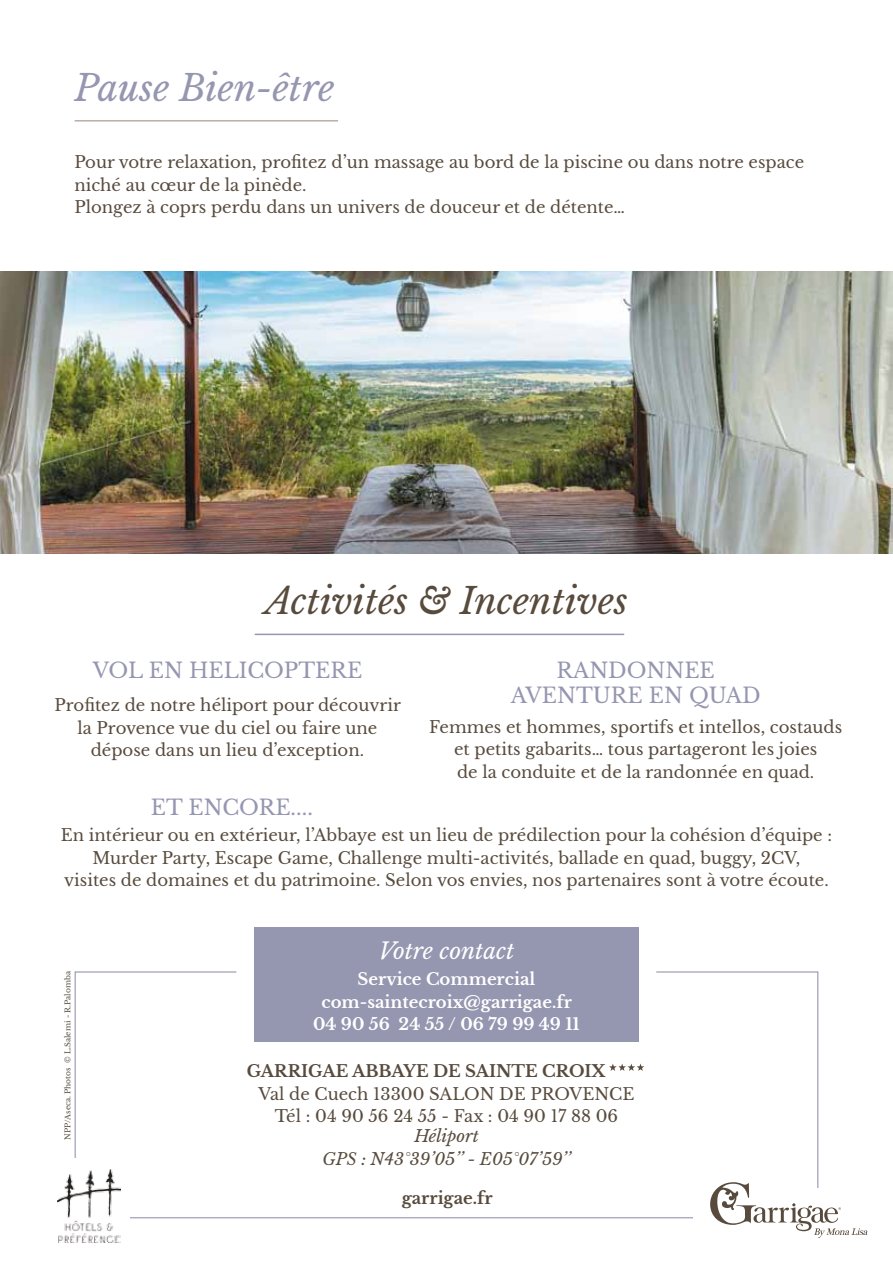
<style>
.page{position:relative;width:893px;height:1263px;background:#fff}
.page>*{position:absolute;margin:0;border:0;box-sizing:border-box;transform-origin:0 0}
.t1{font:italic 36px "Libre Baskerville";color:#584b3d}
.t2{font:italic 36px "Libre Baskerville";color:#9596b0}
.t3{font:italic 22.5px "Libre Baskerville";color:#fff}
.t4{font:21px/25.2px "Libre Baskerville";color:#9596b0}
.t5{font:16.5px/22.5px "Libre Baskerville";color:#584b3d;text-align:center}
.t6{font:700 16.5px/22.5px "Libre Baskerville";color:#fff;text-align:center}
.t7{font:700 16.5px "Libre Baskerville";color:#584b3d}
.t8{font:italic 16.5px/22.5px "Libre Baskerville";color:#584b3d;text-align:center}
.t9{font:7.5px "Libre Baskerville";color:#584b3d}
</style>
<div class="page">
<svg style="left:234px;top:971px;width:425px;height:71px"></svg>
<svg style="left:710px;top:1182px;width:157px;height:56px"></svg>
<svg style="left:609px;top:1063px;width:35px;height:8px"></svg>
<div style="left:254px;top:927px;width:385px;height:114px;background:#9596b0"></div>
<hr style="left:255px;top:634px;width:369px;height:1px;background:#9596b0">
<img style="left:58px;top:1170px;width:63px;height:72px">
<img style="left:0;top:271px;width:893px;height:282px">
<hr style="left:75px;top:120px;width:263px;height:2px;background:#bdaca4">
<h1 class="t2" style="left:75px;top:66px;width:261px">Pause Bien-être</h1>
<p class="t5" style="left:74px;top:151px;width:731px;text-align:left">Pour votre relaxation, profitez d’un massage au bord de la piscine ou dans notre espace niché au cœur de la pinède.<br>Plongez à coprs perdu dans un univers de douceur et de détente…</p>
<h1 class="t1" style="left:265px;top:579px;width:364px">Activités &amp; Incentives</h1>
<p class="t4" style="left:93px;top:658px;width:208px">Vol en hElicoptE</p>
<p class="t4" style="left:330px;top:658px;width:33px">re</p>
<p class="t5" style="left:55px;top:694px;width:348px">Profitez de notre héliport pour découvrir la Provence vue du ciel ou faire une dépose dans un lieu d’exception.</p>
<p class="t4" style="left:511px;top:658px;width:233px;text-indent:46px">RANDONNEE<br>AVENTURE EN QUAD</p>
<p class="t5" style="left:429px;top:715px;width:414px">Femmes et hommes, sportifs et intellos, costauds et petits gabarits… tous partageront les joies<br>de la conduite et de la randonnée en quad.</p>
<p class="t4" style="left:151px;top:795px;width:163px">ET ENCORE....</p>
<p class="t5" style="left:61px;top:824px;width:773px">En intérieur ou en extérieur, l’Abbaye est un lieu de prédilection pour la cohésion d’équipe :<br>Murder Party, Escape Game, Challenge multi-activités, ballade en quad, buggy, 2CV,<br>visites de domaines et du patrimoine. Selon vos envies, nos partenaires sont à votre écoute.</p>
<p class="t9" style="left:63px;top:1140px;width:170px;rotate:-90deg">NPP/Aseca. Photos © L.Salemi - R.Palomba</p>
<h2 class="t3" style="left:379px;top:937px;width:137px">Votre contact</h2>
<p class="t6" style="left:313px;top:968px;width:268px">Service Commercial com-saintecroix@garrigae.fr<br>04 90 56 24 55 / 06 79 99 49 11</p>
<p class="t7" style="left:247px;top:1061px;width:360px">GARRIGAE ABBAYE DE SAINTE CROIX</p>
<p class="t5" style="left:259px;top:1083px;width:377px">Val de Cuech 13300 Salon de Provence<br>Tél : 04 90 56 24 55 - Fax : 04 90 17 88 06</p>
<p class="t8" style="left:323px;top:1125px;width:250px">Héliport<br>GPS : N43°39’05’’ - E05°07’59’’</p>
<p class="t7" style="left:402px;top:1188px;width:92px">garrigae.fr</p>
</div>
